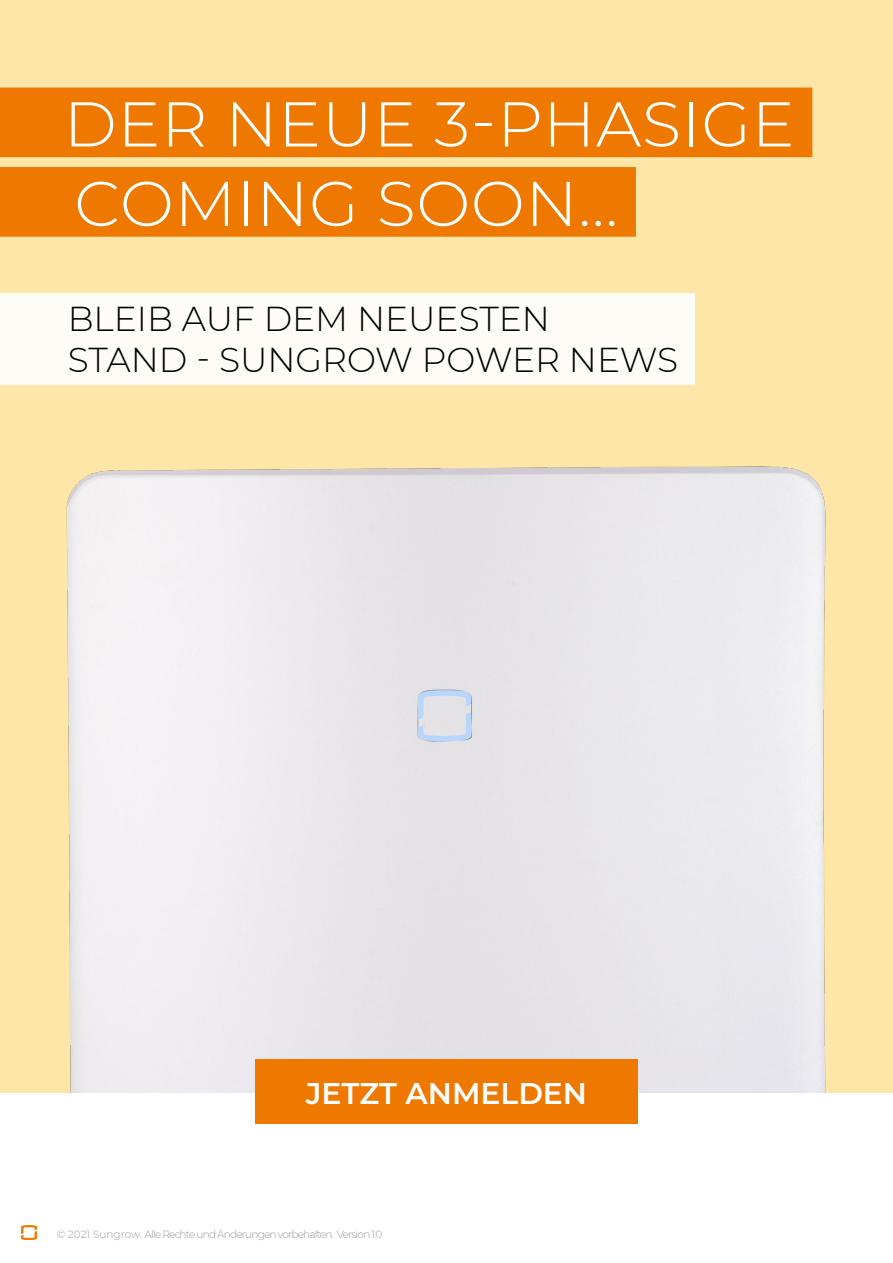
<style>
.page{position:relative;width:893px;height:1263px;background:#fff}
.page>*{position:absolute;margin:0;border:0;box-sizing:border-box;transform-origin:0 0}
.t1{font:300 63px/79.5px "Montserrat";letter-spacing:.01em;color:#fff}
.t2{font:300 34.5px/41.4px "Montserrat";color:#000}
.t3{font:600 29.85px "Montserrat";color:#fff}
.t4{font:300 10.5px "Montserrat";letter-spacing:-.075em;color:#9a9a98}
.s1{color:#9a9b99}
</style>
<div class="page">
<img style="left:22px;top:1225px;width:15px;height:14px">
<div style="left:0;top:0;width:893px;height:1153px;background:#fee6a8"></div>
<div style="left:0;top:88px;width:812px;height:69px;background:#ee7800"></div>
<div style="left:0;top:167px;width:636px;height:70px;background:#ee7800"></div>
<img style="left:66px;top:466px;width:760px;height:627px">
<div style="left:0;top:1093px;width:893px;height:123px;background:#fff"></div>
<div style="left:0;top:293px;width:695px;height:91px;background:#fefcf7"></div>
<div style="left:255px;top:1059px;width:383px;height:65px;background:#ee7800"></div>
<h1 class="t1" style="left:64px;top:82px;width:732px">DER NEUE 3-PHASIGE<br>COMING SOON...</h1>
<h2 class="t2" style="left:68px;top:296px;width:612px">BLEIB AUF DEM NEUESTEN<br>STAND - SUNGROW POWER NEWS</h2>
<h3 class="t3" style="left:306px;top:1072px;width:283px">JETZT ANMELDEN</h3>
<p class="t4" style="left:57px;top:1227px;width:327px"><span class="s1">© 2021 Sungrow.</span> Alle Rechte und Änderungen vorbehalten. Version 1.0</p>
</div>
